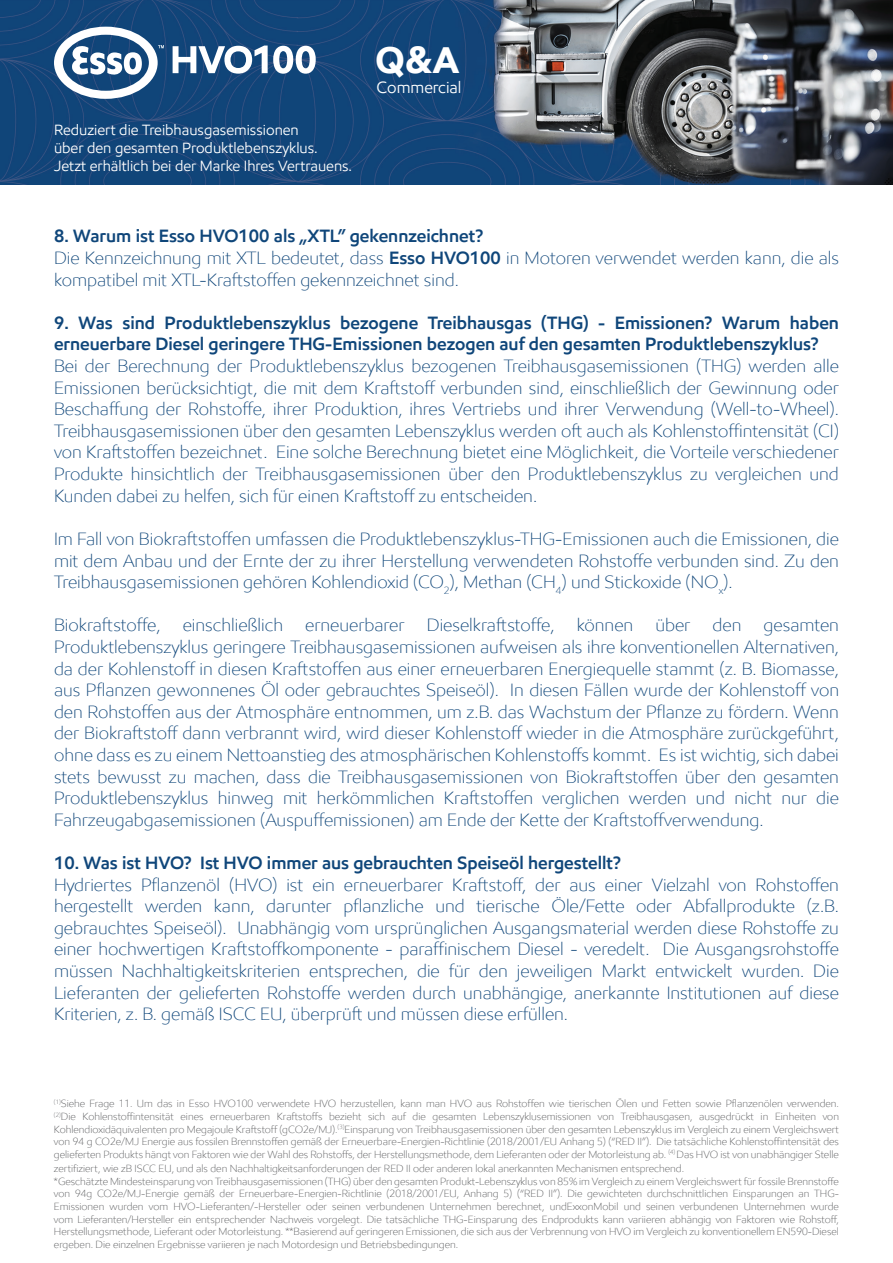
<style>
.page{position:relative;width:893px;height:1263px;background:#fff}
.page>*{position:absolute;margin:0;border:0;box-sizing:border-box;transform-origin:0 0}
.t1{font:700 37.5px "E Mprint";color:#fff}
.t2{font:300 18px/21.6px "E Mprint";color:#0f467a;text-align:justify}
.t3{font:600 18px/21.6px "E Mprint";color:#0f467a}
.t4{font:16.5px "E Mprint";color:#fff}
.t5{font:15px/18px "E Mprint";color:#fff}
.t6{font:300 10.5px/12.6px "E Mprint";color:#57585a;text-align:justify}
.s1{font-weight:600}
</style>
<div class="page">
<img style="left:0;top:0;width:893px;height:185px">
<svg style="left:54px;top:27px;width:110px;height:72px"></svg>
<svg style="left:173px;top:46px;width:143px;height:28px"></svg>
<p class="t5" style="left:54px;top:121px;width:300px">Reduziert die Treibhausgasemissionen<br>über den gesamten Produktlebenszyklus.<br>Jetzt erhältlich bei der Marke Ihres Vertrauens.</p>
<h1 class="t1" style="left:375px;top:37px;width:86px">Q&amp;A</h1>
<p class="t4" style="left:376px;top:77px;width:86px">Commercial</p>
<p class="t3" style="left:54px;top:225px;width:431px">8. Warum ist Esso HVO100 als „XTL” gekennzeichnet?</p>
<p class="t2" style="left:54px;top:247px;width:786px">Die Kennzeichnung mit XTL bedeutet, dass <span class="s1">Esso HVO100</span> in Motoren verwendet werden kann, die als kompatibel mit XTL-Kraftstoffen gekennzeichnet sind.</p>
<p class="t3" style="left:54px;top:312px;width:786px">9. Was sind Produktlebenszyklus bezogene Treibhausgas (THG) - Emissionen? Warum haben erneuerbare Diesel geringere THG-Emissionen bezogen auf den gesamten Produktlebenszyklus?</p>
<p class="t2" style="left:54px;top:355px;width:786px">Bei der Berechnung der Produktlebenszyklus bezogenen Treibhausgasemissionen (THG) werden alle Emissionen berücksichtigt, die mit dem Kraftstoff verbunden sind, einschließlich der Gewinnung oder Beschaffung der Rohstoffe, ihrer Produktion, ihres Vertriebs und ihrer Verwendung (Well-to-Wheel).<br>Treibhausgasemissionen über den gesamten Lebenszyklus werden oft auch als Kohlenstoffintensität (CI) von Kraftstoffen bezeichnet. Eine solche Berechnung bietet eine Möglichkeit, die Vorteile verschiedener Produkte hinsichtlich der Treibhausgasemissionen über den Produktlebenszyklus zu vergleichen und Kunden dabei zu helfen, sich für einen Kraftstoff zu entscheiden.</p>
<p class="t2" style="left:54px;top:528px;width:786px">Im Fall von Biokraftstoffen umfassen die Produktlebenszyklus-THG-Emissionen auch die Emissionen, die mit dem Anbau und der Ernte der zu ihrer Herstellung verwendeten Rohstoffe verbunden sind. Zu den Treibhausgasemissionen gehören Kohlendioxid (CO<sub>2</sub>), Methan (CH<sub>4</sub>) und Stickoxide (NO<sub>x</sub>).</p>
<p class="t2" style="left:54px;top:614px;width:786px">Biokraftstoffe, einschließlich erneuerbarer Dieselkraftstoffe, können über den gesamten Produktlebenszyklus geringere Treibhausgasemissionen aufweisen als ihre konventionellen Alternativen, da der Kohlenstoff in diesen Kraftstoffen aus einer erneuerbaren Energiequelle stammt (z. B. Biomasse, aus Pflanzen gewonnenes Öl oder gebrauchtes Speiseöl). In diesen Fällen wurde der Kohlenstoff von den Rohstoffen aus der Atmosphäre entnommen, um z.B. das Wachstum der Pflanze zu fördern. Wenn der Biokraftstoff dann verbrannt wird, wird dieser Kohlenstoff wieder in die Atmosphäre zurückgeführt, ohne dass es zu einem Nettoanstieg des atmosphärischen Kohlenstoffs kommt. Es ist wichtig, sich dabei stets bewusst zu machen, dass die Treibhausgasemissionen von Biokraftstoffen über den gesamten Produktlebenszyklus hinweg mit herkömmlichen Kraftstoffen verglichen werden und nicht nur die Fahrzeugabgasemissionen (Auspuffemissionen) am Ende der Kette der Kraftstoffverwendung.</p>
<p class="t3" style="left:54px;top:852px;width:569px">10. Was ist HVO? Ist HVO immer aus gebrauchten Speiseöl hergestellt?</p>
<p class="t2" style="left:54px;top:873px;width:786px">Hydriertes Pflanzenöl (HVO) ist ein erneuerbarer Kraftstoff, der aus einer Vielzahl von Rohstoffen hergestellt werden kann, darunter pflanzliche und tierische Öle/Fette oder Abfallprodukte (z.B. gebrauchtes Speiseöl). Unabhängig vom ursprünglichen Ausgangsmaterial werden diese Rohstoffe zu einer hochwertigen Kraftstoffkomponente - paraffinischem Diesel - veredelt. Die Ausgangsrohstoffe müssen Nachhaltigkeitskriterien entsprechen, die für den jeweiligen Markt entwickelt wurden. Die Lieferanten der gelieferten Rohstoffe werden durch unabhängige, anerkannte Institutionen auf diese Kriterien, z. B. gemäß ISCC EU, überprüft und müssen diese erfüllen.</p>
<p class="t6" style="left:54px;top:1097px;width:786px"><sup>(1)</sup>Siehe Frage 11. Um das in Esso HVO100 verwendete HVO herzustellen, kann man HVO aus Rohstoffen wie tierischen Ölen und Fetten sowie Pflanzenölen verwenden. <sup>(2)</sup>Die Kohlenstoffintensität eines erneuerbaren Kraftstoffs bezieht sich auf die gesamten Lebenszyklusemissionen von Treibhausgasen, ausgedrückt in Einheiten von Kohlendioxidäquivalenten pro Megajoule Kraftstoff (gCO2e/MJ).<sup>(3)</sup>Einsparung von Treibhausgasemissionen über den gesamten Lebenszyklus im Vergleich zu einem Vergleichswert von 94 g CO2e/MJ Energie aus fossilen Brennstoffen gemäß der Erneuerbare-Energien-Richtlinie (2018/2001/EU Anhang 5) (“RED II”). Die tatsächliche Kohlenstoffintensität des gelieferten Produkts hängt von Faktoren wie der Wahl des Rohstoffs, der Herstellungsmethode, dem Lieferanten oder der Motorleistung ab. <sup>(4)</sup> Das HVO ist von unabhängiger Stelle</p>
<p class="t6" style="left:54px;top:1162px;width:632px">zertifiziert, wie zB ISCC EU, und als den Nachhaltigkeitsanforderungen der RED II oder anderen lokal anerkannten Mechanismen entsprechend.</p>
<p class="t6" style="left:54px;top:1175px;width:786px">*Geschätzte Mindesteinsparung von Treibhausgasemissionen (THG) über den gesamten Produkt-Lebenszyklus von 85% im Vergleich zu einem Vergleichswert für fossile Brennstoffe</p>
<p class="t6" style="left:54px;top:1187px;width:786px">von 94g CO2e/MJ-Energie gemäß der Erneuerbare-Energien-Richtlinie (2018/2001/EU, Anhang 5) (“RED II”). Die gewichteten durchschnittlichen Einsparungen an THG-Emissionen wurden vom HVO-Lieferanten/-Hersteller oder seinen verbundenen Unternehmen berechnet, undExxonMobil und seinen verbundenen Unternehmen wurde vom Lieferanten/Hersteller ein entsprechender Nachweis vorgelegt. Die tatsächliche THG-Einsparung des Endprodukts kann variieren abhängig von Faktoren wie Rohstoff,</p>
<p class="t6" style="left:54px;top:1225px;width:786px">Herstellungsmethode, Lieferant oder Motorleistung. **Basierend auf geringeren Emissionen, die sich aus der Verbrennung von HVO im Vergleich zu konventionellem EN590-Diesel ergeben. Die einzelnen Ergebnisse variieren je nach Motordesign und Betriebsbedingungen.</p>
</div>
